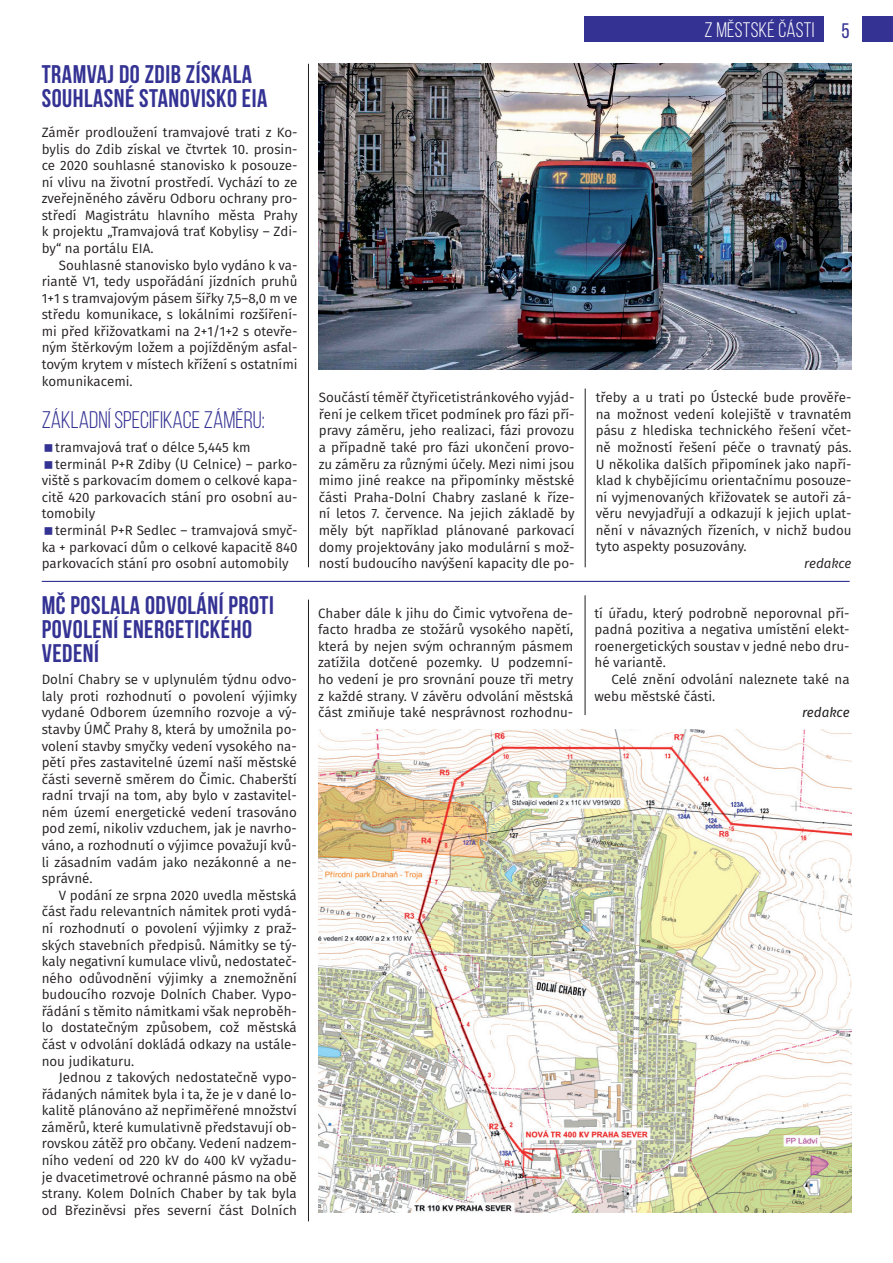
<style>
.page{position:relative;width:893px;height:1263px;background:#fff}
.page>*{position:absolute;margin:0;border:0;box-sizing:border-box;transform-origin:0 0}
.t1{font:700 25.5px/24px "Bebas Neue";letter-spacing:.02em;color:#343293}
.t2{font:24px "Bebas Neue";color:#343293}
.t3{font:21px "Bebas Neue";letter-spacing:.01em;color:#fff}
.t4{font:21px "Bebas Neue";color:#343293}
.t5{font:13.5px/16.6px "Fira Sans";color:#231f20;text-align:justify}
.t6{font:italic 13.5px "Fira Sans";letter-spacing:-.01em;color:#231f20}
.t7{font:italic 13.5px "Fira Sans";letter-spacing:-.01em;color:#231f20}
</style>
<div class="page">
<hr style="left:42px;top:581px;width:808px;height:1px;background:#343293">
<img style="left:319px;top:729px;width:533px;height:483px">
<img style="left:318px;top:64px;width:534px;height:306px">
<hr style="left:585px;top:595px;width:1px;height:120px;background:#231f20">
<hr style="left:308px;top:600px;width:1px;height:621px;background:#231f20">
<hr style="left:585px;top:388px;width:1px;height:179px;background:#231f20">
<hr style="left:308px;top:64px;width:1px;height:503px;background:#231f20">
<div style="left:863px;top:16px;width:30px;height:26px;background:#343293"></div>
<div style="left:584px;top:16px;width:239px;height:26px;background:#343293"></div>
<h1 class="t1" style="left:42px;top:62px;width:227px">TRAMVAJ DO ZDIB ZÍSKALA<br>SOUHLASNÉ STANOVISKO EIA</h1>
<p class="t5" style="left:42px;top:124px;width:257px">Záměr prodloužení tramvajové trati z Ko&shy;bylis do Zdib získal ve čtvrtek 10. prosin&shy;ce 2020 souhlasné stanovisko k posouze&shy;ní vlivu na životní prostředí. Vychází to ze zveřejněného závěru Odboru ochrany pro&shy;středí Magistrátu hlavního města Prahy k projektu „Tramvajová trať Kobylisy – Zdi&shy;by“ na portálu EIA.</p>
<p class="t5" style="left:42px;top:256px;width:257px;text-indent:17px">Souhlasné stanovisko bylo vydáno k va&shy;riantě V1, tedy uspořádání jízdních pruhů 1+1 s tramvajovým pásem šířky 7,5–8,0 m ve středu komunikace, s lokálními rozšíření&shy;mi před křižovatkami na 2+1/1+2 s otevře&shy;ným štěrkovým ložem a pojížděným asfal&shy;tovým krytem v místech křížení s ostatními komunikacemi.</p>
<h2 class="t2" style="left:42px;top:407px;width:225px">ZÁKLADNÍ SPECIFIKACE ZÁMĚRU:</h2>
<p class="t5" style="left:55px;top:439px;width:197px">tramvajová trať o délce 5,445 km</p>
<p class="t5" style="left:55px;top:456px;width:244px">terminál P+R Zdiby (U Celnice) – parko-</p>
<p class="t5" style="left:42px;top:472px;width:257px">viště s parkovacím domem o celkové kapa-</p>
<p class="t5" style="left:42px;top:489px;width:257px">citě 420 parkovacích stání pro osobní au-</p>
<p class="t5" style="left:42px;top:505px;width:55px">tomobily</p>
<p class="t5" style="left:55px;top:522px;width:244px">terminál P+R Sedlec – tramvajová smyč-</p>
<p class="t5" style="left:42px;top:538px;width:257px">ka + parkovací dům o celkové kapacitě 840</p>
<p class="t5" style="left:42px;top:555px;width:248px">parkovacích stání pro osobní automobily</p>
<h1 class="t1" style="left:42px;top:593px;width:234px">MČ POSLALA ODVOLÁNÍ PROTI<br>POVOLENÍ ENERGETICKÉHO<br>VEDENÍ</h1>
<p class="t5" style="left:42px;top:671px;width:257px">Dolní Chabry se v uplynulém týdnu odvo&shy;laly proti rozhodnutí o povolení výjimky vydané Odborem územního rozvoje a vý&shy;stavby ÚMČ Prahy 8, která by umožnila po&shy;volení stavby smyčky vedení vysokého na&shy;pětí přes zastavitelné území naší městské části severně směrem do Čimic. Chaberští radní trvají na tom, aby bylo v zastavitel&shy;ném území energetické vedení trasováno pod zemí, nikoliv vzduchem, jak je navrho&shy;váno, a rozhodnutí o výjimce považují kvů&shy;li zásadním vadám jako nezákonné a ne&shy;správné.</p>
<p class="t5" style="left:42px;top:887px;width:257px;text-indent:17px">V podání ze srpna 2020 uvedla městská část řadu relevantních námitek proti vydá&shy;ní rozhodnutí o povolení výjimky z praž&shy;ských stavebních předpisů. Námitky se tý&shy;kaly negativní kumulace vlivů, nedostateč&shy;ného odůvodnění výjimky a znemožnění budoucího rozvoje Dolních Chaber. Vypo&shy;řádání s těmito námitkami však neproběh&shy;lo dostatečným způsobem, což městská část v odvolání dokládá odkazy na ustále&shy;nou judikaturu.</p>
<p class="t5" style="left:42px;top:1069px;width:257px;text-indent:17px">Jednou z takových nedostatečně vypo&shy;řádaných námitek byla i ta, že je v dané lo&shy;kalitě plánováno až nepřiměřené množství záměrů, které kumulativně představují ob&shy;rovskou zátěž pro občany. Vedení nadzem&shy;ního vedení od 220 kV do 400 kV vyžadu&shy;je dvacetimetrové ochranné pásmo na obě strany. Kolem Dolních Chaber by tak byla od Březiněvsi přes severní část Dolních</p>
<h3 class="t3" style="left:705px;top:19px;width:111px">Z MĚSTSKÉ ČÁSTI</h3>
<h3 class="t4" style="left:841px;top:19px;width:10px">5</h3>
<p class="t5" style="left:319px;top:389px;width:257px">Součástí téměř čtyřicetistránkového vyjád&shy;ření je celkem třicet podmínek pro fázi pří&shy;pravy záměru, jeho realizaci, fázi provozu a případně také pro fázi ukončení provo&shy;zu záměru za různými účely. Mezi nimi jsou mimo jiné reakce na připomínky městské části Praha-Dolní Chabry zaslané k říze&shy;ní letos 7. července. Na jejich základě by měly být například plánované parkovací domy projektovány jako modulární s mož&shy;ností budoucího navýšení kapacity dle po-</p>
<p class="t5" style="left:596px;top:389px;width:257px">třeby a u trati po Ústecké bude prověře&shy;na možnost vedení kolejiště v travnatém pásu z hlediska technického řešení včet&shy;ně možností řešení péče o travnatý pás.<br>U několika dalších připomínek jako napří&shy;klad k chybějícímu orientačnímu posouze&shy;ní vyjmenovaných křižovatek se autoři zá&shy;věru nevyjadřují a odkazují k jejich uplat&shy;nění v návazných řízeních, v nichž budou tyto aspekty posuzovány.</p>
<p class="t7" style="left:804px;top:554px;width:49px">redakce</p>
<p class="t5" style="left:318px;top:605px;width:257px">Chaber dále k jihu do Čimic vytvořena de&shy;facto hradba ze stožárů vysokého napětí, která by nejen svým ochranným pásmem zatížila dotčené pozemky. U podzemní&shy;ho vedení je pro srovnání pouze tři metry z každé strany. V závěru odvolání městská část zmiňuje také nesprávnost rozhodnu-</p>
<p class="t5" style="left:594px;top:605px;width:257px">tí úřadu, který podrobně neporovnal pří&shy;padná pozitiva a negativa umístění elekt&shy;roenergetických soustav v jedné nebo dru&shy;hé variantě.</p>
<p class="t5" style="left:594px;top:671px;width:257px;text-indent:17px">Celé znění odvolání naleznete také na webu městské části.</p>
<p class="t6" style="left:802px;top:703px;width:49px">redakce</p>
</div>
